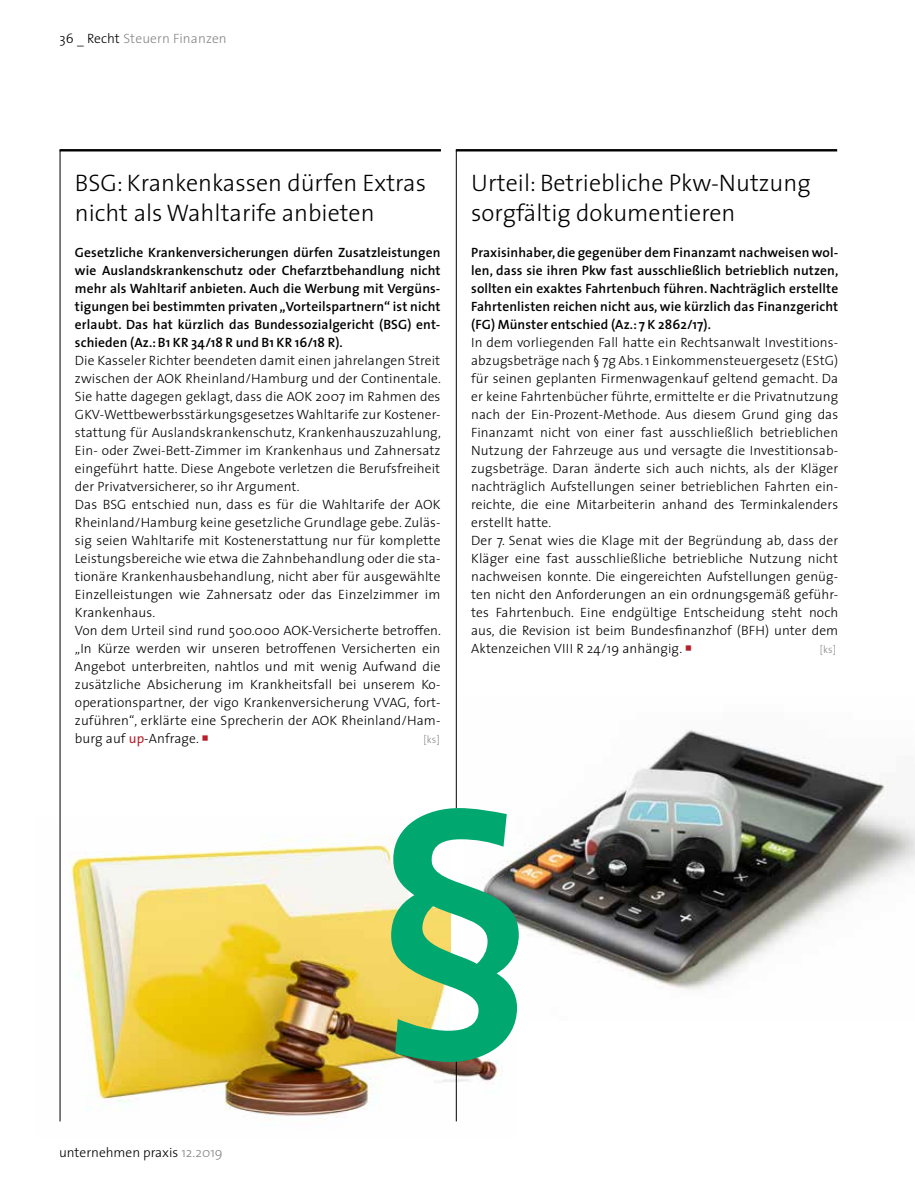
<style>
.page{position:relative;width:915px;height:1191px;background:#fff}
.page>*{position:absolute;margin:0;border:0;box-sizing:border-box;transform-origin:0 0}
.t1{font:700 300px "Frutiger";color:#00a870}
.t2{font:300 24px/30px "The Sans";color:#000}
.t3{font:300 13.5px/18px "The Sans";letter-spacing:.01em;color:#000}
.t4{font:600 13.5px/18px "The Sans";letter-spacing:.01em;color:#000;text-align:justify}
.t5{font:300 13.5px "The Sans";letter-spacing:.01em;color:#878787}
.t6{font:300 10.5px "The Sans";color:#878787}
.s1{color:#000}
.s2{font-weight:400;color:#b61f29}
.s3{color:#b61f29}
.s4{color:#878787}
</style>
<div class="page">
<img style="left:59px;top:817px;width:444px;height:305px">
<img style="left:463px;top:730px;width:451px;height:291px">
<hr style="left:455px;top:149px;width:381px;height:2px;background:#000">
<hr style="left:455px;top:150px;width:1px;height:971px;background:#000">
<hr style="left:60px;top:149px;width:381px;height:2px;background:#000">
<hr style="left:60px;top:150px;width:1px;height:971px;background:#000">
<div style="left:451px;top:808px;width:12px;height:232px;background:#fff"></div>
<p class="t5" style="left:60px;top:27px;width:169px"><span class="s1">36 _ Recht</span> Steuern Finanzen</p>
<h2 class="t2" style="left:75px;top:167px;width:352px">BSG: Krankenkassen dürfen Extras nicht als Wahltarife anbieten</h2>
<p class="t4" style="left:75px;top:243px;width:367px">Gesetzliche Krankenversicherungen dürfen Zusatzleistungen wie Auslandskrankenschutz oder Chefarztbehandlung nicht mehr als Wahltarif anbieten. Auch die Werbung mit Vergüns&shy;tigungen bei bestimmten privaten „Vorteilspartnern“ ist nicht erlaubt. Das hat kürzlich das Bundessozialgericht (BSG) ent&shy;schieden (Az.: B1 KR 34/18 R und B1 KR 16/18 R).</p>
<p class="t3" style="left:75px;top:351px;width:367px">Die Kasseler Richter beendeten damit einen jahrelangen Streit zwischen der AOK Rheinland/Hamburg und der Continentale.<br>Sie hatte dagegen geklagt, dass die AOK 2007 im Rahmen des GKV-Wettbewerbsstärkungsgesetzes Wahltarife zur Kostener&shy;stattung für Auslandskrankenschutz, Krankenhauszuzahlung, Ein- oder Zwei-Bett-Zimmer im Krankenhaus und Zahnersatz eingeführt hatte. Diese Angebote verletzen die Berufsfreiheit der Privatversicherer, so ihr Argument.<br>Das BSG entschied nun, dass es für die Wahltarife der AOK Rheinland/Hamburg keine gesetzliche Grundlage gebe. Zuläs&shy;sig seien Wahltarife mit Kostenerstattung nur für komplette Leistungsbereiche wie etwa die Zahnbehandlung oder die sta&shy;tionäre Krankenhausbehandlung, nicht aber für ausgewählte Einzelleistungen wie Zahnersatz oder das Einzelzimmer im Krankenhaus.<br>Von dem Urteil sind rund 500.000 AOK-Versicherte betroffen. „In Kürze werden wir unseren betroffenen Versicherten ein Angebot unterbreiten, nahtlos und mit wenig Aufwand die zusätzliche Absicherung im Krankheitsfall bei unserem Ko&shy;operationspartner, der vigo Krankenversicherung VVAG, fort&shy;zuführen“, erklärte eine Sprecherin der AOK Rheinland/Ham&shy;burg auf <span class="s2">up</span>-Anfrage. <span class="s3">○</span></p>
<p class="t6" style="left:423px;top:731px;width:18px">[ks]</p>
<h2 class="t2" style="left:471px;top:167px;width:341px">Urteil: Betriebliche Pkw-Nutzung sorgfältig dokumentieren</h2>
<p class="t4" style="left:471px;top:243px;width:368px">Praxisinhaber, die gegenüber dem Finanzamt nachweisen wol&shy;len, dass sie ihren Pkw fast ausschließlich betrieblich nutzen, sollten ein exaktes Fahrtenbuch führen. Nachträglich erstellte Fahrtenlisten reichen nicht aus, wie kürzlich das Finanzgericht (FG) Münster entschied (Az.: 7 K 2862/17).</p>
<p class="t3" style="left:471px;top:333px;width:368px">In dem vorliegenden Fall hatte ein Rechtsanwalt Investitions&shy;abzugsbeträge nach § 7g Abs. 1 Einkommensteuergesetz (EStG) für seinen geplanten Firmenwagenkauf geltend gemacht. Da er keine Fahrtenbücher führte, ermittelte er die Privatnutzung nach der Ein-Prozent-Methode. Aus diesem Grund ging das Finanzamt nicht von einer fast ausschließlich betrieblichen Nutzung der Fahrzeuge aus und versagte die Investitionsab&shy;zugsbeträge. Daran änderte sich auch nichts, als der Kläger nachträglich Aufstellungen seiner betrieblichen Fahrten ein&shy;reichte, die eine Mitarbeiterin anhand des Terminkalenders erstellt hatte.<br>Der 7. Senat wies die Klage mit der Begründung ab, dass der Kläger eine fast ausschließliche betriebliche Nutzung nicht nachweisen konnte. Die eingereichten Aufstellungen genüg&shy;ten nicht den Anforderungen an ein ordnungsgemäß geführ&shy;tes Fahrtenbuch. Eine endgültige Entscheidung steht noch aus, die Revision ist beim Bundesfinanzhof (BFH) unter dem Aktenzeichen VIII R 24/19 anhängig. <span class="s3">○</span></p>
<p class="t6" style="left:819px;top:641px;width:18px">[ks]</p>
<p class="t3" style="left:59px;top:1143px;width:165px">unternehmen praxis <span class="s4">12.2019</span></p>
<h1 class="t1" style="left:371px;top:740px;width:168px">§</h1>
</div>
